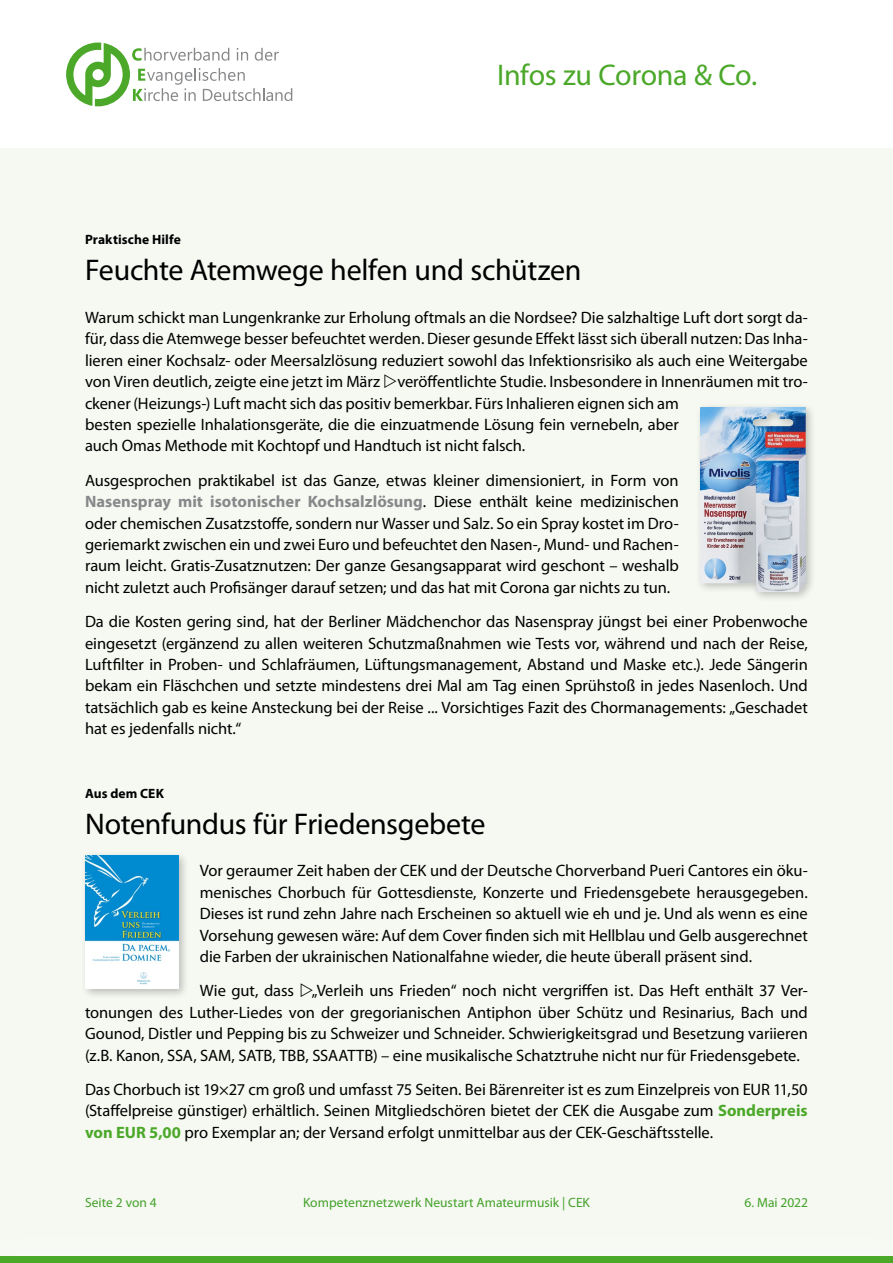
<style>
.page{position:relative;width:893px;height:1263px;background:#fff}
.page>*{position:absolute;margin:0;border:0;box-sizing:border-box;transform-origin:0 0}
.t1{font:30px "Myriad Pro";letter-spacing:-.01em;color:#000}
.t2{font:30px "Myriad Pro";letter-spacing:-.015em;color:#4ba829}
.t3{font:16.5px/21.5px "Myriad Pro";letter-spacing:-.005em;color:#000;text-align:justify}
.t4{font:13.5px "Myriad Pro";letter-spacing:.005em;color:#44a12b}
.t5{font:700 13.5px "Myriad Pro";letter-spacing:.01em;color:#000}
.s1{font-weight:700;color:#87888a}
.s2{font-weight:700;color:#4ba829}
</style>
<div class="page">
<svg style="left:66px;top:43px;width:226px;height:63px"></svg>
<div style="left:0;top:149px;width:893px;height:1114px;background:#f6f9f2"></div>
<div style="left:0;top:1256px;width:893px;height:7px;background:#4ba829"></div>
<div style="left:695px;top:402px;width:121px;height:201px;background:#000;opacity:.25"></div>
<img style="left:700px;top:407px;width:105px;height:185px">
<div style="left:80px;top:850px;width:110px;height:150px;background:#000;opacity:.25"></div>
<img style="left:85px;top:855px;width:94px;height:134px">
<h1 class="t2" style="left:497px;top:56px;width:261px">Infos zu Corona &amp; Co.</h1>
<p class="t5" style="left:85px;top:231px;width:97px">Praktische Hilfe</p>
<h1 class="t1" style="left:85px;top:251px;width:498px">Feuchte Atemwege helfen und schützen</h1>
<p class="t3" style="left:85px;top:306px;width:724px;text-align:left">Warum schickt man Lungenkranke zur Erholung oftmals an die Nordsee? Die salzhaltige Luft dort sorgt da&shy;für, dass die Atemwege besser befeuchtet werden. Dieser gesunde Effekt lässt sich überall nutzen: Das Inha&shy;lieren einer Kochsalz- oder Meersalzlösung reduziert sowohl das Infektionsrisiko als auch eine Weitergabe von Viren deutlich, zeigte eine jetzt im März veröffentlichte Studie. Insbesondere in Innenräumen mit tro&shy;ckener (Heizungs-) Luft macht sich das positiv bemerkbar. Fürs Inhalieren eignen sich am<br>besten spezielle Inhalationsgeräte, die die einzuatmende Lösung fein vernebeln, aber<br>auch Omas Methode mit Kochtopf und Handtuch ist nicht falsch.</p>
<p class="t3" style="left:85px;top:469px;width:595px">Ausgesprochen praktikabel ist das Ganze, etwas kleiner dimensioniert, in Form von <span class="s1">Nasenspray mit isotonischer Kochsalzlösung</span>. Diese enthält keine medizinischen oder chemischen Zusatzstoffe, sondern nur Wasser und Salz. So ein Spray kostet im Dro&shy;geriemarkt zwischen ein und zwei Euro und befeuchtet den Nasen-, Mund- und Rachen&shy;raum leicht. Gratis-Zusatznutzen: Der ganze Gesangsapparat wird geschont – weshalb nicht zuletzt auch Profisänger darauf setzen; und das hat mit Corona gar nichts zu tun.</p>
<p class="t3" style="left:85px;top:611px;width:724px">Da die Kosten gering sind, hat der Berliner Mädchenchor das Nasenspray jüngst bei einer Probenwoche eingesetzt (ergänzend zu allen weiteren Schutzmaßnahmen wie Tests vor, während und nach der Reise, Luftfilter in Proben- und Schlafräumen, Lüftungsmanagement, Abstand und Maske etc.). Jede Sängerin bekam ein Fläschchen und setzte mindestens drei Mal am Tag einen Sprühstoß in jedes Nasenloch. Und tatsächlich gab es keine Ansteckung bei der Reise ... Vorsichtiges Fazit des Chormanagements: „Geschadet hat es jedenfalls nicht.“</p>
<p class="t5" style="left:85px;top:784px;width:80px">Aus dem CEK</p>
<h1 class="t1" style="left:85px;top:805px;width:402px">Notenfundus für Friedensgebete</h1>
<p class="t3" style="left:200px;top:860px;width:610px">Vor geraumer Zeit haben der CEK und der Deutsche Chorverband Pueri Cantores ein öku&shy;menisches Chorbuch für Gottesdienste, Konzerte und Friedensgebete herausgegeben.<br>Dieses ist rund zehn Jahre nach Erscheinen so aktuell wie eh und je. Und als wenn es eine Vorsehung gewesen wäre: Auf dem Cover finden sich mit Hellblau und Gelb ausgerechnet die Farben der ukrainischen Nationalfahne wieder, die heute überall präsent sind.</p>
<p class="t3" style="left:85px;top:980px;width:724px;text-indent:115px">Wie gut, dass „Verleih uns Frieden“ noch nicht vergriffen ist. Das Heft enthält 37 Ver&shy;tonungen des Luther-Liedes von der gregorianischen Antiphon über Schütz und Resinarius, Bach und Gounod, Distler und Pepping bis zu Schweizer und Schneider. Schwierigkeitsgrad und Besetzung variieren (z.B. Kanon, SSA, SAM, SATB, TBB, SSAATTB) – eine musikalische Schatztruhe nicht nur für Friedensgebete.</p>
<p class="t3" style="left:85px;top:1078px;width:724px">Das Chorbuch ist 19×27 cm groß und umfasst 75 Seiten. Bei Bärenreiter ist es zum Einzelpreis von EUR 11,50 (Staffelpreise günstiger) erhältlich. Seinen Mitgliedschören bietet der CEK die Ausgabe zum <span class="s2">Sonderpreis von EUR 5,00</span> pro Exemplar an; der Versand erfolgt unmittelbar aus der CEK-Geschäftsstelle.</p>
<p class="t4" style="left:85px;top:1194px;width:73px">Seite 2 von 4</p>
<p class="t4" style="left:303px;top:1194px;width:288px">Kompetenznetzwerk Neustart Amateurmusik | CEK</p>
<p class="t4" style="left:744px;top:1194px;width:65px">6. Mai 2022</p>
</div>
